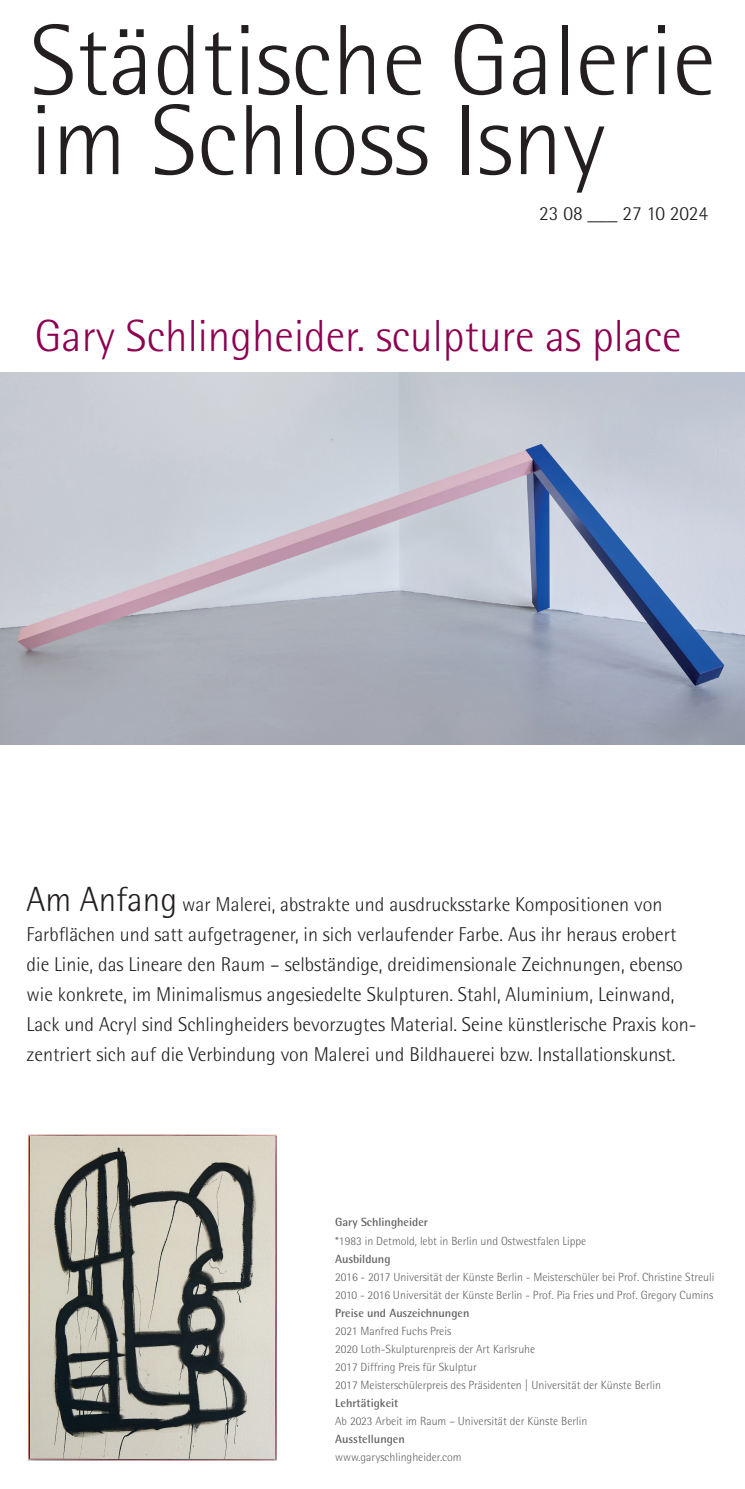
<style>
.page{position:relative;width:745px;height:1489px;background:#fff}
.page>*{position:absolute;margin:0;border:0;box-sizing:border-box;transform-origin:0 0}
.t1{font:300 100px "Rotis Semi Sans Std";color:#231f20}
.t2{font:300 45px "Rotis Semi Sans Std";color:#8d0052}
.t3{font:300 20px/30px "Rotis Semi Sans Std";color:#231f20}
.t4{font:300 11.88px "Rotis Semi Sans Std";color:#636366}
.t5{font:700 11.88px "Rotis Semi Sans Std";color:#636366}
.s1{font-size:35px}
</style>
<div class="page">
<img style="left:0;top:372px;width:744px;height:372px">
<img style="left:28px;top:1134px;width:248px;height:326px">
<p class="t1" style="left:30px;top:3px;width:686px">Städtische Galerie</p>
<p class="t1" style="left:30px;top:83px;width:576px">im Schloss Isny</p>
<p class="t3" style="left:539px;top:198px;width:170px">23 08 ___ 27 10 2024</p>
<p class="t2" style="left:35px;top:310px;width:647px">Gary Schlingheider. sculpture as place</p>
<p class="t3" style="left:27px;top:889px;width:636px"><span class="s1">Am Anfang</span> war Malerei, abstrakte und ausdrucksstarke Kompositionen von</p>
<p class="t3" style="left:27px;top:919px;width:651px">Farbflächen und satt aufgetragener, in sich verlaufender Farbe. Aus ihr heraus erobert</p>
<p class="t3" style="left:27px;top:949px;width:657px">die Linie, das Lineare den Raum – selbständige, dreidimensionale Zeichnungen, ebenso</p>
<p class="t3" style="left:27px;top:979px;width:649px">wie konkrete, im Minimalismus angesiedelte Skulpturen. Stahl, Aluminium, Leinwand,</p>
<p class="t3" style="left:27px;top:1009px;width:671px">Lack und Acryl sind Schlingheiders bevorzugtes Material. Seine künstlerische Praxis kon&shy;zentriert sich auf die Verbindung von Malerei und Bildhauerei bzw. Installationskunst.</p>
<p class="t5" style="left:335px;top:1215px;width:94px">Gary Schlingheider</p>
<p class="t4" style="left:335px;top:1233px;width:252px">*1983 in Detmold, lebt in Berlin und Ostwestfalen Lippe</p>
<p class="t5" style="left:335px;top:1251px;width:57px">Ausbildung</p>
<p class="t4" style="left:335px;top:1269px;width:380px">2016 - 2017 Universität der Künste Berlin - Meisterschüler bei Prof. Christine Streuli</p>
<p class="t4" style="left:335px;top:1287px;width:379px">2010 - 2016 Universität der Künste Berlin - Prof. Pia Fries und Prof. Gregory Cumins</p>
<p class="t5" style="left:335px;top:1305px;width:135px">Preise und Auszeichnungen</p>
<p class="t4" style="left:335px;top:1323px;width:117px">2021 Manfred Fuchs Preis</p>
<p class="t4" style="left:335px;top:1341px;width:201px">2020 Loth-Skulpturenpreis der Art Karlsruhe</p>
<p class="t4" style="left:335px;top:1359px;width:143px">2017 Diffring Preis für Skulptur</p>
<p class="t4" style="left:335px;top:1377px;width:327px">2017 Meisterschülerpreis des Präsidenten | Universität der Künste Berlin</p>
<p class="t5" style="left:335px;top:1395px;width:65px">Lehrtätigkeit</p>
<p class="t4" style="left:335px;top:1413px;width:253px">Ab 2023 Arbeit im Raum – Universität der Künste Berlin</p>
<p class="t5" style="left:335px;top:1431px;width:71px">Ausstellungen</p>
<p class="t4" style="left:335px;top:1449px;width:128px">www.garyschlingheider.com</p>
</div>
